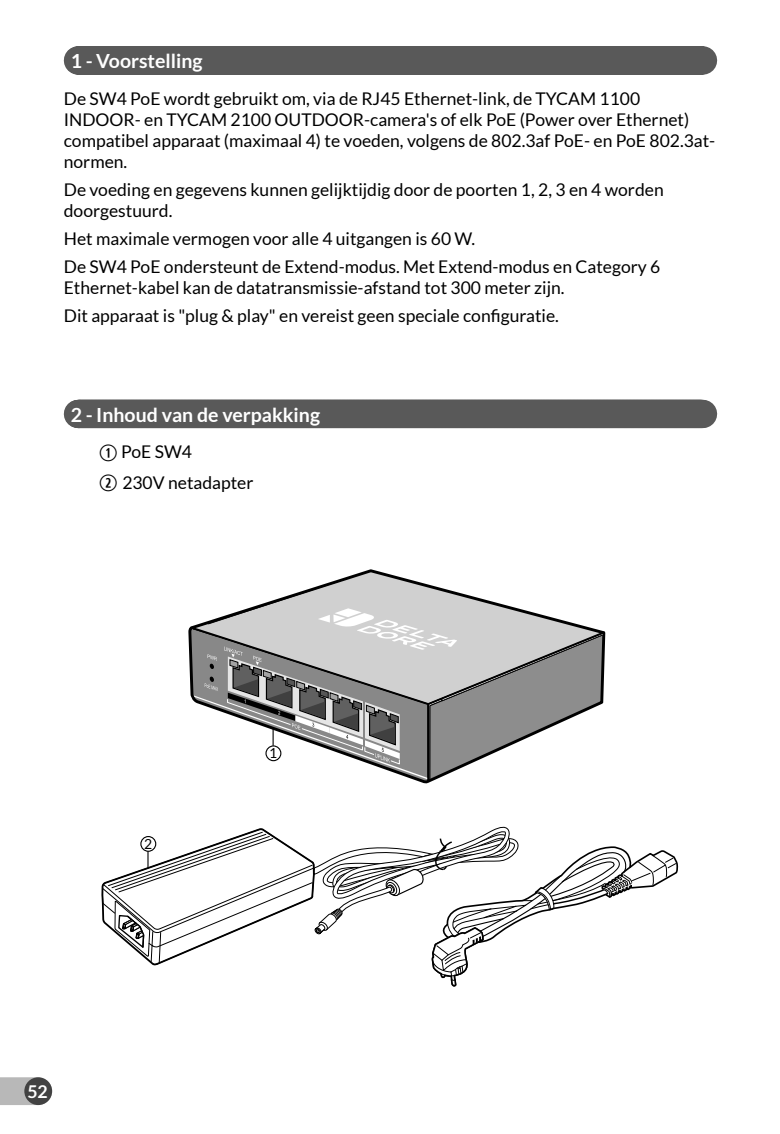
<style>
.page{position:relative;width:780px;height:1134px;background:#fff}
.page>*{position:absolute;margin:0;border:0;box-sizing:border-box;transform-origin:0 0}
.t1{font:700 19.5px "Lato";color:#fff}
.t2{font:700 17.75px "Lato";color:#fff}
.t3{font:17.5px/21px "Lato";color:#000}
.t4{font:13.75px "Lato";color:#000}
.s1{font-family:"Combi Numerals Ltd";font-size:22.5px}
</style>
<div class="page">
<svg style="left:0;top:1077px;width:52px;height:28px"></svg>
<div style="left:24px;top:1077px;width:28px;height:28px;background:#424242;border-radius:50%"></div>
<div style="left:78px;top:46px;width:625px;height:29px;background:#595959"></div>
<div style="left:78px;top:400px;width:625px;height:28px;background:#595959"></div>
<svg style="left:249px;top:569px;width:267px;height:39px"></svg>
<svg style="left:101px;top:608px;width:577px;height:379px"></svg>
<p class="t1" style="left:71px;top:50px;width:133px">1 - Voorstelling</p>
<p class="t3" style="left:64px;top:88px;width:653px">De SW4 PoE wordt gebruikt om, via de RJ45 Ethernet-link, de TYCAM 1100<br>INDOOR- en TYCAM 2100 OUTDOOR-camera's of elk PoE (Power over Ethernet) compatibel apparaat (maximaal 4) te voeden, volgens de 802.3af PoE- en PoE 802.3at&shy;normen.</p>
<p class="t3" style="left:64px;top:179px;width:601px">De voeding en gegevens kunnen gelijktijdig door de poorten 1, 2, 3 en 4 worden doorgestuurd.</p>
<p class="t3" style="left:64px;top:225px;width:598px;line-height:28px">Het maximale vermogen voor alle 4 uitgangen is 60 W.<br>De SW4 PoE ondersteunt de Extend-modus. Met Extend-modus en Category 6</p>
<p class="t3" style="left:64px;top:274px;width:502px;line-height:28px">Ethernet-kabel kan de datatransmissie-afstand tot 300 meter zijn.<br>Dit apparaat is "plug &amp; play" en vereist geen speciale configuratie.</p>
<p class="t1" style="left:71px;top:404px;width:251px">2 - Inhoud van de verpakking</p>
<p class="t3" style="left:99px;top:436px;width:156px;line-height:30.5px"><span class="s1">1</span> PoE SW4<br><span class="s1">2</span> 230V netadapter</p>
<p class="t2" style="left:27px;top:1082px;width:22px">52</p>
<p class="t4" style="left:144px;top:836px;width:10px">2</p>
<p class="t4" style="left:269px;top:745px;width:10px">1</p>
</div>
